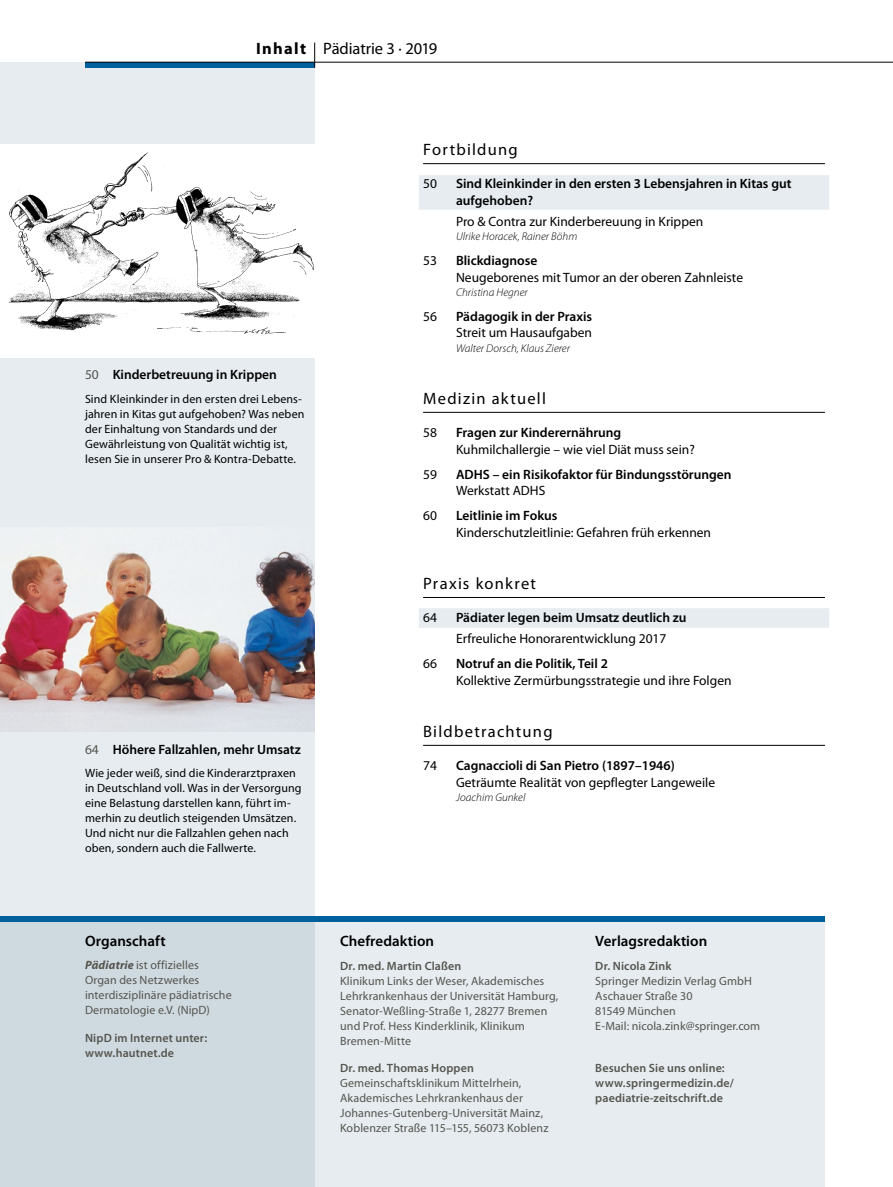
<style>
.page{position:relative;width:893px;height:1187px;background:#fff}
.page>*{position:absolute;margin:0;border:0;box-sizing:border-box;transform-origin:0 0}
.t1{font:16.5px "Myriad Pro";letter-spacing:.075em;color:#000}
.t2{font:16.5px "Myriad Pro";letter-spacing:-.005em;color:#000}
.t3{font:600 15px "Myriad Pro";color:#000}
.t4{font:13.5px "Myriad Pro";color:#000}
.t5{font:600 13.5px/16.5px "Myriad Pro";color:#000}
.t6{font:12px/15px "Myriad Pro";letter-spacing:.01em;color:#56554f}
.t7{font:12px/15px "Myriad Pro";letter-spacing:.01em;color:#000}
.t8{font:600 12px/15px "Myriad Pro";letter-spacing:.01em;color:#56554f}
.t9{font:italic 300 11.25px "Myriad Pro";letter-spacing:.005em;color:#000}
.s1{font-weight:700}
.s2{font-weight:400;color:#56554f}
.s3{font-weight:700;font-style:italic}
</style>
<div class="page">
<div style="left:0;top:916px;width:825px;height:270px;background:#e6ecf0"></div>
<div style="left:0;top:62px;width:315px;height:1124px;background:#e6ecf0"></div>
<div style="left:0;top:916px;width:315px;height:270px;background:#cfdae0"></div>
<div style="left:0;top:916px;width:825px;height:6px;background:#00609c"></div>
<img style="left:0;top:537px;width:315px;height:194px">
<div style="left:0;top:144px;width:315px;height:213px;background:#fff"></div>
<img style="left:8px;top:152px;width:306px;height:183px">
<hr style="left:423px;top:163px;width:402px;height:1px;background:#000">
<div style="left:419px;top:175px;width:410px;height:35px;background:#e6ecf0"></div>
<hr style="left:423px;top:412px;width:402px;height:1px;background:#000">
<hr style="left:423px;top:597px;width:402px;height:1px;background:#000">
<div style="left:419px;top:608px;width:410px;height:19px;background:#e6ecf0"></div>
<hr style="left:423px;top:745px;width:402px;height:1px;background:#000">
<div style="left:85px;top:62px;width:230px;height:5px;background:#00609c"></div>
<hr style="left:85px;top:62px;width:230px;height:1px;background:#000">
<hr style="left:315px;top:62px;width:578px;height:1px;background:#000">
<svg style="left:314px;top:43px;width:1px;height:24px"></svg>
<h1 class="t2" style="left:256px;top:38px;width:183px"><span class="s1">Inhalt</span> Pädiatrie 3 · 2019</h1>
<p class="t5" style="left:85px;top:366px;width:193px"><span class="s2">50</span> Kinderbetreuung in Krippen</p>
<p class="t7" style="left:85px;top:391px;width:221px">Sind Kleinkinder in den ersten drei Lebens&shy;jahren in Kitas gut aufgehoben? Was neben der Einhaltung von Standards und der Gewährleistung von Qualität wichtig ist, lesen Sie in unserer Pro &amp; Kontra-Debatte.</p>
<p class="t5" style="left:85px;top:740px;width:217px"><span class="s2">64</span> Höhere Fallzahlen, mehr Umsatz</p>
<p class="t7" style="left:85px;top:765px;width:218px">Wie jeder weiß, sind die Kinderarztpraxen in Deutschland voll. Was in der Versorgung eine Belastung darstellen kann, führt im&shy;merhin zu deutlich steigenden Umsätzen.<br>Und nicht nur die Fallzahlen gehen nach oben, sondern auch die Fallwerte.</p>
<p class="t3" style="left:85px;top:931px;width:82px">Organschaft</p>
<p class="t6" style="left:85px;top:957px;width:148px"><span class="s3">Pädiatrie</span> ist offizielles<br>Organ des Netzwerkes interdisziplinäre pädiatrische<br>Dermatologie e.V. (NipD)</p>
<p class="t8" style="left:85px;top:1030px;width:124px">NipD im Internet unter: www.hautnet.de</p>
<h1 class="t1" style="left:423px;top:139px;width:96px">Fortbildung</h1>
<p class="t4" style="left:423px;top:175px;width:15px">50</p>
<p class="t5" style="left:456px;top:175px;width:337px">Sind Kleinkinder in den ersten 3 Lebensjahren in Kitas gut aufgehoben?</p>
<p class="t4" style="left:456px;top:213px;width:249px">Pro &amp; Contra zur Kinderbereuung in Krippen</p>
<p class="t9" style="left:456px;top:230px;width:123px">Ulrike Horacek, Rainer Böhm</p>
<p class="t4" style="left:423px;top:252px;width:15px">53</p>
<p class="t5" style="left:456px;top:252px;width:83px">Blickdiagnose</p>
<p class="t4" style="left:456px;top:268px;width:289px">Neugeborenes mit Tumor an der oberen Zahnleiste</p>
<p class="t9" style="left:456px;top:286px;width:73px">Christina Hegner</p>
<p class="t4" style="left:423px;top:308px;width:15px">56</p>
<p class="t5" style="left:456px;top:307px;width:138px">Pädagogik in der Praxis</p>
<p class="t4" style="left:456px;top:324px;width:137px">Streit um Hausaufgaben</p>
<p class="t9" style="left:456px;top:342px;width:115px">Walter Dorsch, Klaus Zierer</p>
<h1 class="t1" style="left:423px;top:388px;width:124px">Medizin aktuell</h1>
<p class="t4" style="left:423px;top:424px;width:15px">58</p>
<p class="t5" style="left:456px;top:424px;width:167px">Fragen zur Kinderernährung</p>
<p class="t4" style="left:456px;top:441px;width:240px">Kuhmilchallergie – wie viel Diät muss sein?</p>
<p class="t4" style="left:423px;top:466px;width:15px">59</p>
<p class="t5" style="left:456px;top:465px;width:277px">ADHS – ein Risikofaktor für Bindungsstörungen</p>
<p class="t4" style="left:456px;top:482px;width:91px">Werkstatt ADHS</p>
<p class="t4" style="left:423px;top:507px;width:15px">60</p>
<p class="t5" style="left:456px;top:507px;width:103px">Leitlinie im Fokus</p>
<p class="t4" style="left:456px;top:524px;width:257px">Kinderschutzleitlinie: Gefahren früh erkennen</p>
<h1 class="t1" style="left:423px;top:573px;width:114px">Praxis konkret</h1>
<p class="t4" style="left:423px;top:609px;width:15px">64</p>
<p class="t5" style="left:456px;top:609px;width:232px">Pädiater legen beim Umsatz deutlich zu</p>
<p class="t4" style="left:456px;top:630px;width:212px">Erfreuliche Honorarentwicklung 2017</p>
<p class="t4" style="left:423px;top:655px;width:15px">66</p>
<p class="t5" style="left:456px;top:655px;width:153px">Notruf an die Politik, Teil 2</p>
<p class="t4" style="left:456px;top:671px;width:277px">Kollektive Zermürbungsstrategie und ihre Folgen</p>
<h1 class="t1" style="left:423px;top:720px;width:131px">Bildbetrachtung</h1>
<p class="t4" style="left:423px;top:757px;width:15px">74</p>
<p class="t5" style="left:456px;top:757px;width:220px">Cagnaccioli di San Pietro (1897–1946)</p>
<p class="t4" style="left:456px;top:773px;width:261px">Geträumte Realität von gepflegter Langeweile</p>
<p class="t9" style="left:456px;top:791px;width:71px">Joachim Gunkel</p>
<p class="t3" style="left:340px;top:931px;width:95px">Chefredaktion</p>
<p class="t8" style="left:340px;top:957px;width:123px">Dr. med. Martin Claßen</p>
<p class="t6" style="left:340px;top:972px;width:220px">Klinikum Links der Weser, Akademisches Lehrkrankenhaus der Universität Hamburg, Senator-Weßling-Straße 1, 28277 Bremen und Prof. Hess Kinderklinik, Klinikum Bremen-Mitte</p>
<p class="t8" style="left:340px;top:1060px;width:135px">Dr. med. Thomas Hoppen</p>
<p class="t6" style="left:340px;top:1075px;width:210px">Gemeinschaftsklinikum Mittelrhein, Akademisches Lehrkrankenhaus der Johannes-Gutenberg-Universität Mainz, Koblenzer Straße 115–155, 56073 Koblenz</p>
<p class="t3" style="left:595px;top:931px;width:113px">Verlagsredaktion</p>
<p class="t8" style="left:595px;top:957px;width:78px">Dr. Nicola Zink</p>
<p class="t6" style="left:595px;top:972px;width:166px">Springer Medizin Verlag GmbH<br>Aschauer Straße 30<br>81549 München<br>E-Mail: nicola.zink@springer.com</p>
<p class="t8" style="left:595px;top:1060px;width:140px">Besuchen Sie uns online: www.springermedizin.de/ paediatrie-zeitschrift.de</p>
</div>
